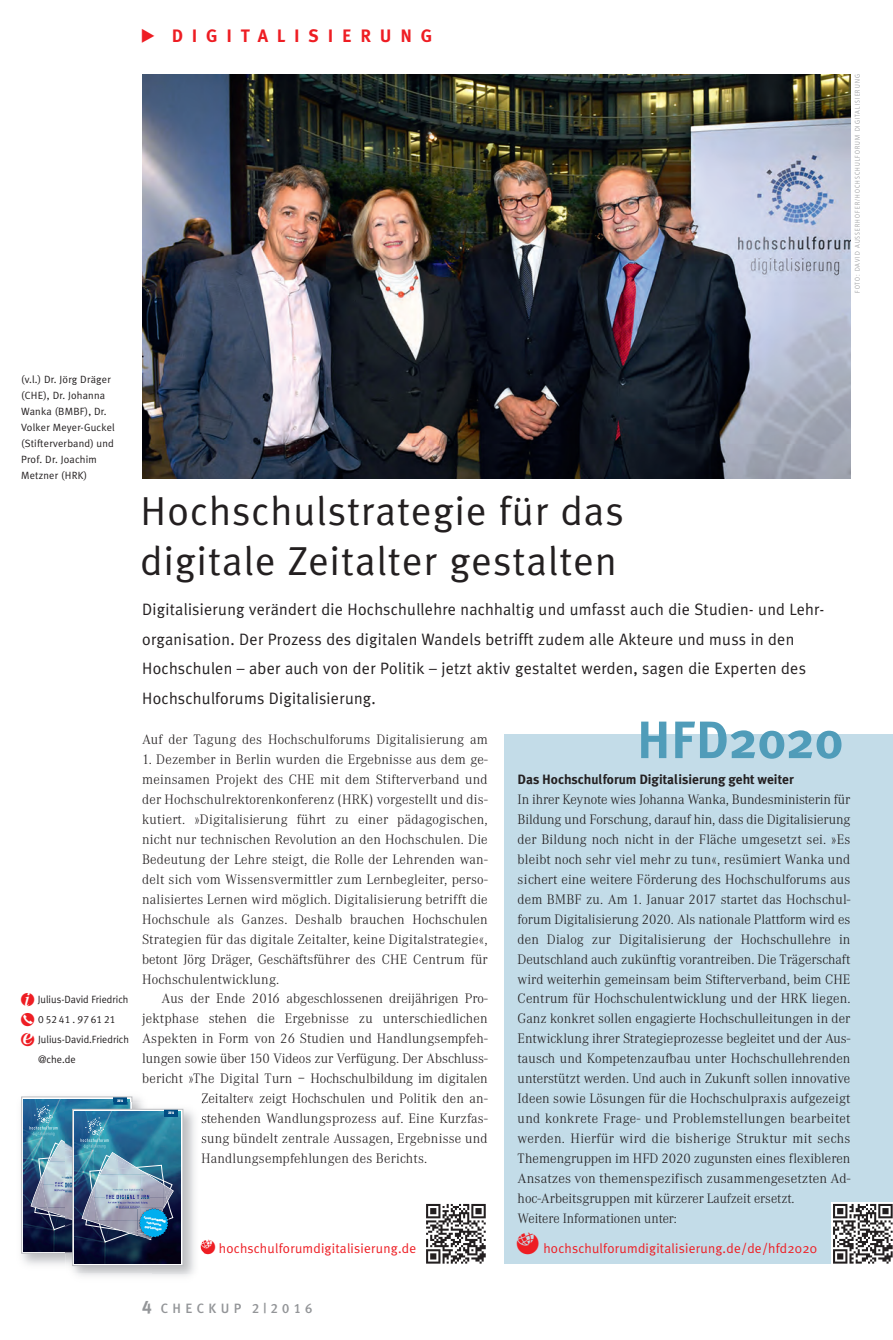
<style>
.page{position:relative;width:893px;height:1340px;background:#fff}
.page>*{position:absolute;margin:0;border:0;box-sizing:border-box;transform-origin:0 0}
.t1{font:700 52.5px "Meta Plus";color:#509cb9}
.t2{font:40.5px/49.8px "Meta Plus Normal";letter-spacing:.025em;color:#231f20}
.t3{font:700 18px "Meta Plus";letter-spacing:.495em;color:#ee1d23}
.t4{font:16.5px/29.8px "Meta Plus Normal";letter-spacing:.015em;color:#231f20}
.t5{font:300 14.25px/20px "Corporate A";letter-spacing:.01em;color:#231f20;text-align:justify}
.t6{font:13.5px "Meta Plus Normal";letter-spacing:.015em;color:#ee1d23}
.t7{font:700 13.5px "Meta Plus";color:#231f20}
.t8{font:13.5px "Meta Plus Medium Caps";letter-spacing:.32em;color:#939598}
.t9{font:10.5px/15.9px "Meta Plus Normal";letter-spacing:.015em;color:#231f20}
.t10{font:10.5px "Meta Plus Normal Caps";letter-spacing:.015em;color:#231f20}
.t11{font:300 6.75px "Frutiger Condensed BQ";letter-spacing:.175em;color:#939598}
.t12{font:700 3.3px "DIN Cond";letter-spacing:.05em;color:#fff}
.t13{font:900 3px "DIN Cond";color:#fff}
.s1{font-family:"Meta Plus Bold Caps";font-size:18px}
</style>
<div class="page">
<div style="left:505px;top:734px;width:388px;height:529px;background:#c3dce8"></div>
<img style="left:142px;top:74px;width:708px;height:404px">
<img style="left:21px;top:1096px;width:121px;height:169px">
<img style="left:24px;top:1099px;width:106px;height:151px">
<div style="left:114px;top:1097px;width:13px;height:7px;background:#004d83"></div>
<div style="left:21px;top:1096px;width:111px;height:157px;border:1px solid #bcbdc0"></div>
<img style="left:75px;top:1111px;width:106px;height:152px">
<div style="left:165px;top:1109px;width:13px;height:7px;background:#004d83"></div>
<img style="left:30px;top:1104px;width:143px;height:138px">
<img style="left:164px;top:1224px;width:5px;height:15px">
<div style="left:72px;top:1108px;width:111px;height:157px;border:1px solid #bcbdc0"></div>
<svg style="left:831px;top:1202px;width:62px;height:62px"></svg>
<svg style="left:833px;top:1203px;width:60px;height:60px"></svg>
<svg style="left:426px;top:1203px;width:60px;height:60px"></svg>
<svg style="left:201px;top:1240px;width:3px;height:13px"></svg>
<p class="t3" style="left:172px;top:26px;width:262px">DIGITALISIERUNG</p>
<p class="t11" style="left:854px;top:293px;width:220px;rotate:-90deg">FOTO: DAVID AUSSERHOFER/HOCHSCHULFORUM DIGITALISIERUNG</p>
<p class="t9" style="left:21px;top:372px;width:95px">(v.l.) Dr. Jörg Dräger (CHE), Dr. Johanna<br>Wanka (BMBF), Dr.<br>Volker Meyer-Guckel (Stifterverband) und<br>Prof. Dr. Joachim<br>Metzner (HRK)</p>
<p class="t9" style="left:38px;top:991px;width:92px">Julius-David Friedrich</p>
<p class="t10" style="left:38px;top:1013px;width:79px">05241.976121</p>
<p class="t9" style="left:38px;top:1029px;width:92px;line-height:20px">Julius-David.Friedrich @che.de</p>
<p class="t12" style="left:117px;top:1099px;width:7px">2016</p>
<h2 class="t2" style="left:141px;top:486px;width:485px">Hochschulstrategie für das digitale Zeitalter gestalten</h2>
<p class="t4" style="left:142px;top:594px;width:684px">Digitalisierung verändert die Hochschullehre nachhaltig und umfasst auch die Studien- und Lehr - organisation. Der Prozess des digitalen Wandels betrifft zudem alle Akteure und muss in den Hochschulen – aber auch von der Politik – jetzt aktiv gestaltet werden, sagen die Experten des Hochschulforums Digitalisierung.</p>
<p class="t5" style="left:142px;top:729px;width:347px">Auf der Tagung des Hochschulforums Digitalisierung am</p>
<p class="t5" style="left:142px;top:749px;width:347px">1. Dezember in Berlin wurden die Ergebnisse aus dem ge&shy;meinsamen Projekt des CHE mit dem Stifterverband und der Hochschulrektorenkonferenz (HRK) vorgestellt und dis&shy;kutiert. »Digitalisierung führt zu einer pädagogischen, nicht nur technischen Revolution an den Hochschulen. Die Bedeutung der Lehre steigt, die Rolle der Lehrenden wan&shy;delt sich vom Wissensvermittler zum Lernbegleiter, perso&shy;nalisiertes Lernen wird möglich. Digitalisierung betrifft die Hochschule als Ganzes. Deshalb brauchen Hochschulen Strategien für das digitale Zeitalter, keine Digitalstrategie«, betont Jörg Dräger, Geschäftsführer des CHE Centrum für Hochschulentwicklung.</p>
<p class="t5" style="left:162px;top:988px;width:328px">Aus der Ende 2016 abgeschlossenen dreijährigen Pro -</p>
<p class="t5" style="left:142px;top:1008px;width:347px">jektphase stehen die Ergebnisse zu unterschiedlichen</p>
<p class="t5" style="left:142px;top:1028px;width:347px">Aspekten in Form von 26 Studien und Handlungsempfeh-</p>
<p class="t5" style="left:142px;top:1048px;width:347px">lungen sowie über 150 Videos zur Verfügung. Der Abschluss -</p>
<p class="t5" style="left:142px;top:1068px;width:347px">bericht »The Digital Turn – Hochschulbildung im digitalen</p>
<p class="t5" style="left:201px;top:1088px;width:288px">Zeitalter« zeigt Hochschulen und Politik den an-</p>
<p class="t5" style="left:201px;top:1108px;width:288px">stehenden Wandlungsprozess auf. Eine Kurzfas-</p>
<p class="t5" style="left:201px;top:1128px;width:288px">sung bündelt zentrale Aussagen, Ergebnisse und</p>
<p class="t5" style="left:201px;top:1148px;width:228px">Handlungsempfehlungen des Berichts.</p>
<p class="t12" style="left:168px;top:1111px;width:7px">2016</p>
<p class="t13" style="left:144px;top:1216px;width:24px;rotate:10deg">Zusammenfassung</p>
<p class="t13" style="left:145px;top:1225px;width:18px;rotate:10deg">Empfehlungen</p>
<p class="t13" style="left:147px;top:1221px;width:16px;rotate:10deg">und zentrale</p>
<p class="t6" style="left:219px;top:1240px;width:199px">hochschulforumdigitalisierung.de</p>
<h1 class="t1" style="left:637px;top:709px;width:208px">HFD2020</h1>
<p class="t7" style="left:518px;top:771px;width:278px">Das Hochschulforum Digitalisierung geht weiter</p>
<p class="t5" style="left:518px;top:789px;width:334px;text-align:left">In ihrer Keynote wies Johanna Wanka, Bundesministerin für Bildung und Forschung, darauf hin, dass die Digitalisierung der Bildung noch nicht in der Fläche umgesetzt sei. »Es bleibt noch sehr viel mehr zu tun«, resümiert Wanka und sichert eine weitere Förderung des Hochschulforums aus dem BMBF zu. Am 1. Januar 2017 startet das Hochschul&shy;forum Digitalisierung 2020. Als nationale Plattform wird es den Dialog zur Digitalisierung der Hochschullehre in Deutschland auch zukünftig vorantreiben. Die Trägerschaft wird weiterhin gemeinsam beim Stifterverband, beim CHE Centrum für Hochschulentwicklung und der HRK liegen.<br>Ganz konkret sollen engagierte Hochschulleitungen in der Entwicklung ihrer Strategieprozesse begleitet und der Aus&shy;tausch und Kompetenzaufbau unter Hochschullehrenden unterstützt werden. Und auch in Zukunft sollen innovative Ideen sowie Lösungen für die Hochschulpraxis aufgezeigt und konkrete Frage- und Problemstellungen bearbeitet werden. Hierfür wird die bisherige Struktur mit sechs Themengruppen im HFD 2020 zugunsten eines flexibleren Ansatzes von themenspezifisch zusammengesetzten Ad&shy;hoc-Arbeitsgruppen mit kürzerer Laufzeit ersetzt.<br>Weitere Informationen unter:</p>
<p class="t6" style="left:543px;top:1240px;width:275px">hochschulforumdigitalisierung.de/de/hfd2020</p>
<p class="t8" style="left:142px;top:1299px;width:172px"><span class="s1">4</span> CHECKUP 2|2016</p>
</div>
